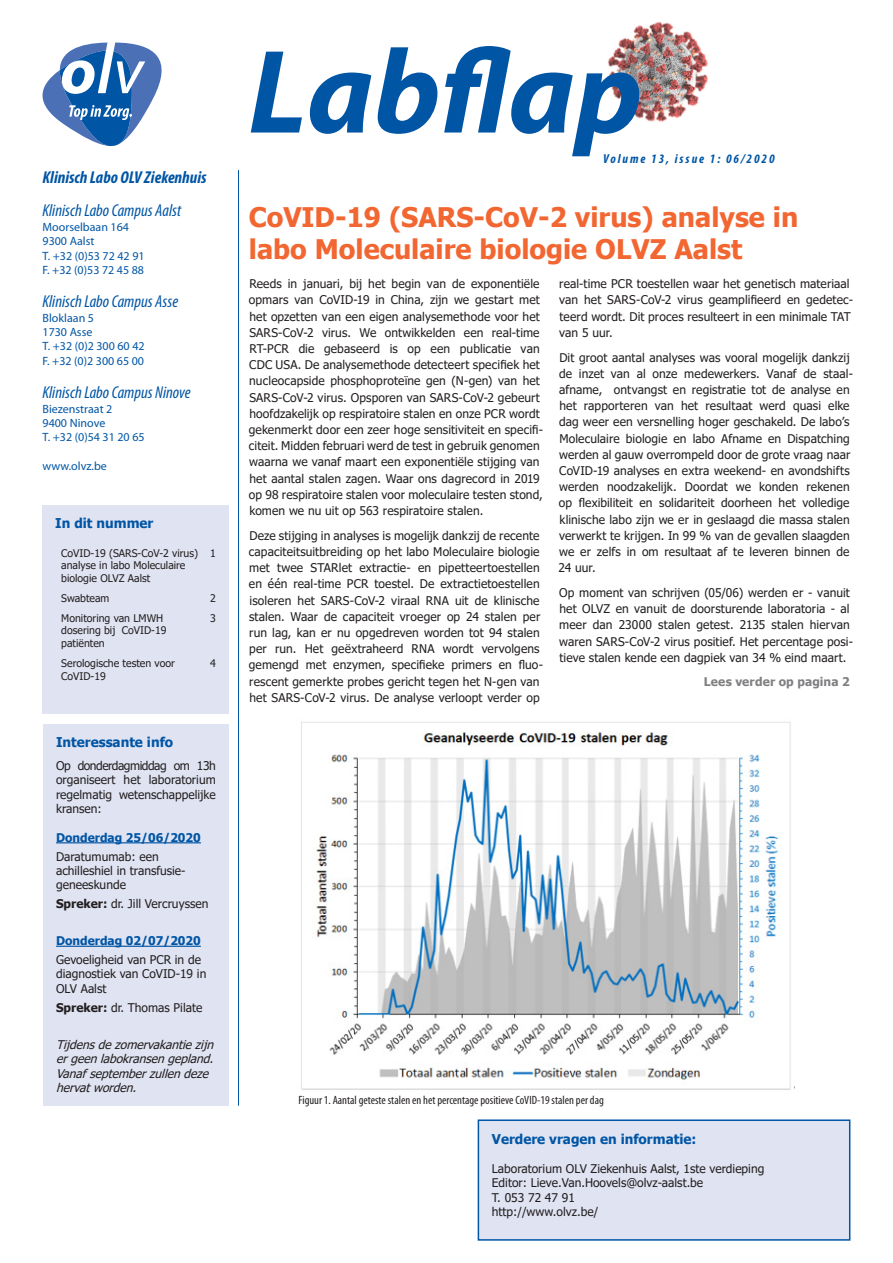
<style>
.page{position:relative;width:893px;height:1263px;background:#fff}
.page>*{position:absolute;margin:0;border:0;box-sizing:border-box;transform-origin:0 0}
.t1{font:italic 700 120px "Myriad Pro";color:#0155a5}
.Artikel_-_Titel{font:700 27px/32.4px "Tahoma";color:#f26631}
.t2{font:italic condensed 17.25px "Myriad Pro";color:#0155a5}
.t3{font:italic 700 condensed 17.25px "Myriad Pro";color:#0155a5}
.t4{font:700 13.5px "Tahoma";color:#0155a5}
.t5{font:italic 700 condensed 12.9px "Myriad Pro";letter-spacing:.15em;color:#0155a5}
.Artikel_-_Tekst{font:12px/16.2px "Tahoma";letter-spacing:.01em;color:#231f20}
.t6{font:12px/14.4px "Myriad Pro";color:#0155a5}
.t7{font:italic 12px/14.4px "Tahoma";color:#231f20}
.Figuur_-_Onderschrif{font:condensed 12px "Myriad Pro";color:#231f20}
.t8{font:700 12px "Tahoma";color:#0155a5}
.Artikel_-_Tekst-2{font:700 12px "Tahoma";letter-spacing:.01em;color:#808083}
.t9{font:10.5px/12.6px "Tahoma";color:#231f20}
.s1{font-weight:700}
</style>
<div class="page">
<img style="left:608px;top:21px;width:100px;height:101px">
<div style="left:43px;top:505px;width:186px;height:208px;background:#e0e4f2"></div>
<div style="left:43px;top:724px;width:186px;height:382px;background:#e0e4f2"></div>
<hr style="left:56px;top:842px;width:145px;height:1px;background:#0155a5">
<hr style="left:56px;top:946px;width:145px;height:1px;background:#0155a5">
<div style="left:478px;top:1120px;width:372px;height:120px;background:#e0e4f2"></div>
<div style="left:478px;top:1119px;width:372px;height:122px;border:2px solid #0155a5"></div>
<svg style="left:42px;top:43px;width:120px;height:103px"></svg>
<hr style="left:238px;top:170px;width:1px;height:936px;background:#0155a5">
<img style="left:301px;top:721px;width:490px;height:369px">
<p class="t3" style="left:43px;top:167px;width:166px">Klinisch Labo OLV Ziekenhuis</p>
<p class="t2" style="left:43px;top:200px;width:140px">Klinisch Labo Campus Aalst</p>
<p class="t6" style="left:43px;top:219px;width:88px">Moorselbaan 164<br>9300 Aalst</p>
<p class="t6" style="left:43px;top:248px;width:104px">T. +32 (0)53 72 42 91</p>
<p class="t6" style="left:43px;top:263px;width:103px">F. +32 (0)53 72 45 88</p>
<p class="t2" style="left:43px;top:291px;width:137px">Klinisch Labo Campus Asse</p>
<p class="t6" style="left:43px;top:310px;width:53px">Bloklaan 5<br>1730 Asse</p>
<p class="t6" style="left:43px;top:339px;width:104px">T. +32 (0)2 300 60 42</p>
<p class="t6" style="left:43px;top:353px;width:103px">F. +32 (0)2 300 65 00</p>
<p class="t2" style="left:43px;top:382px;width:150px">Klinisch Labo Campus Ninove</p>
<p class="t6" style="left:43px;top:401px;width:71px">Biezenstraat 2<br>9400 Ninove</p>
<p class="t6" style="left:43px;top:430px;width:104px">T. +32 (0)54 31 20 65</p>
<p class="t6" style="left:43px;top:459px;width:66px">www.olvz.be</p>
<p class="t4" style="left:55px;top:514px;width:100px">In dit nummer</p>
<p class="t9" style="left:61px;top:547px;width:138px">CoVID-19 (SARS-CoV-2 virus) analyse in labo Moleculaire biologie OLVZ Aalst</p>
<p class="t9" style="left:210px;top:547px;width:7px">1</p>
<p class="t9" style="left:61px;top:592px;width:50px">Swabteam</p>
<p class="t9" style="left:210px;top:592px;width:7px">2</p>
<p class="t9" style="left:61px;top:612px;width:107px">Monitoring van LMWH dosering bij CoVID-19 patiënten</p>
<p class="t9" style="left:210px;top:612px;width:7px">3</p>
<p class="t9" style="left:61px;top:657px;width:115px">Serologische testen voor<br>CoVID-19</p>
<p class="t9" style="left:210px;top:657px;width:7px">4</p>
<p class="t4" style="left:56px;top:733px;width:119px">Interessante info</p>
<p class="Artikel_-_Tekst" style="left:56px;top:759px;width:161px;line-height:14.4px;text-align:justify">Op donderdagmiddag om 13h organiseert het laboratorium regelmatig wetenschappelijke kransen:</p>
<p class="t8" style="left:56px;top:829px;width:146px">Donderdag 25/06/2020</p>
<p class="Artikel_-_Tekst" style="left:56px;top:850px;width:131px;line-height:14.4px">Daratumumab: een achilleshiel in transfusie&shy;geneeskunde</p>
<p class="Artikel_-_Tekst" style="left:56px;top:896px;width:154px"><span class="s1">Spreker:</span> dr. Jill Vercruyssen</p>
<p class="t8" style="left:56px;top:933px;width:146px">Donderdag 02/07/2020</p>
<p class="Artikel_-_Tekst" style="left:56px;top:953px;width:152px;line-height:14.4px">Gevoeligheid van PCR in de diagnostiek van CoVID-19 in<br>OLV Aalst</p>
<p class="Artikel_-_Tekst" style="left:56px;top:1000px;width:148px"><span class="s1">Spreker:</span> dr. Thomas Pilate</p>
<p class="t7" style="left:56px;top:1038px;width:163px">Tijdensdezomervakantiezijn ergeenlabokransengepland.<br>Vanafseptemberzullendeze hervatworden.</p>
<p class="t1" style="left:248px;top:14px;width:396px">Labflap</p>
<p class="t5" style="left:603px;top:151px;width:173px">Volume 13, issue 1: 06/2020</p>
<p class="Artikel_-_Titel" style="left:249px;top:202px;width:551px">CoVID-19 (SARS-CoV-2 virus) analyse in labo Moleculaire biologie OLVZ Aalst</p>
<p class="Artikel_-_Tekst" style="left:249px;top:276px;width:296px">Reeds in januari, bij het begin van de exponentiële opmars van CoVID-19 in China, zijn we gestart met het opzetten van een eigen analysemethode voor het SARS-CoV-2 virus. We ontwikkelden een real‑time RT‑PCR die gebaseerd is op een publicatie van CDC USA. De analysemethode detecteert specifiek het nucleocapside phosphoproteïne gen (N‑gen) van het SARS-CoV-2 virus. Opsporen van SARS‑CoV‑2 gebeurt hoofdzakelijk op respiratoire stalen en onze PCR wordt gekenmerkt door een zeer hoge sensitiviteit en specifi&shy;citeit. Midden februari werd de test in gebruik genomen waarna we vanaf maart een exponentiële stijging van het aantal stalen zagen. Waar ons dagrecord in 2019 op 98 respiratoire stalen voor moleculaire testen stond, komen we nu uit op 563 respiratoire stalen.</p>
<p class="Artikel_-_Tekst" style="left:249px;top:528px;width:296px">Deze stijging in analyses is mogelijk dankzij de recente capaciteitsuitbreiding op het labo Moleculaire biologie met twee STARlet extractie- en pipetteertoestellen en één real-time PCR toestel. De extractietoestellen isoleren het SARS-CoV-2 viraal RNA uit de klinische stalen. Waar de capaciteit vroeger op 24 stalen per run lag, kan er nu opgedreven worden tot 94 stalen per run. Het geëxtraheerd RNA wordt vervolgens gemengd met enzymen, specifieke primers en fluo&shy;rescent gemerkte probes gericht tegen het N-gen van het SARS-CoV-2 virus. De analyse verloopt verder op</p>
<p class="Artikel_-_Tekst" style="left:559px;top:276px;width:295px">real‑time PCR toestellen waar het genetisch materiaal van het SARS-CoV-2 virus geamplifieerd en gedetec&shy;teerd wordt. Dit proces resulteert in een minimale TAT van 5 uur.</p>
<p class="Artikel_-_Tekst" style="left:559px;top:350px;width:296px">Dit groot aantal analyses was vooral mogelijk dankzij de inzet van al onze medewerkers. Vanaf de staal&shy;afname, ontvangst en registratie tot de analyse en het rapporteren van het resultaat werd quasi elke dag weer een versnelling hoger geschakeld. De labo’s Moleculaire biologie en labo Afname en Dispatching werden al gauw overrompeld door de grote vraag naar CoVID‑19 analyses en extra weekend- en avondshifts werden noodzakelijk. Doordat we konden rekenen op flexibiliteit en solidariteit doorheen het volledige klinische labo zijn we er in geslaagd die massa stalen verwerkt te krijgen. In 99 % van de gevallen slaagden we er zelfs in om resultaat af te leveren binnen de 24 uur.</p>
<p class="Artikel_-_Tekst" style="left:559px;top:585px;width:295px">Op moment van schrijven (05/06) werden er - vanuit het OLVZ en vanuit de doorsturende laboratoria - al meer dan 23000 stalen getest. 2135 stalen hiervan waren SARS-CoV-2 virus positief. Het percentage posi&shy;tieve stalen kende een dagpiek van 34 % eind maart.</p>
<p class="Artikel_-_Tekst-2" style="left:704px;top:674px;width:147px">Lees verder op pagina 2</p>
<p class="Figuur_-_Onderschrif" style="left:298px;top:1092px;width:307px">Figuur 1. Aantal geteste stalen en het percentage positieve CoVID-19 stalen per dag</p>
<p class="t4" style="left:492px;top:1130px;width:206px">Verdere vragen en informatie:</p>
<p class="Artikel_-_Tekst" style="left:492px;top:1161px;width:274px">Laboratorium OLV Ziekenhuis Aalst, 1ste verdieping</p>
<p class="Artikel_-_Tekst" style="left:492px;top:1175px;width:213px">Editor: Lieve.Van.Hoovels@olvz-aalst.be</p>
<p class="Artikel_-_Tekst" style="left:492px;top:1190px;width:85px">T. 053 72 47 91</p>
<p class="Artikel_-_Tekst" style="left:492px;top:1204px;width:108px">http://www.olvz.be/</p>
</div>
